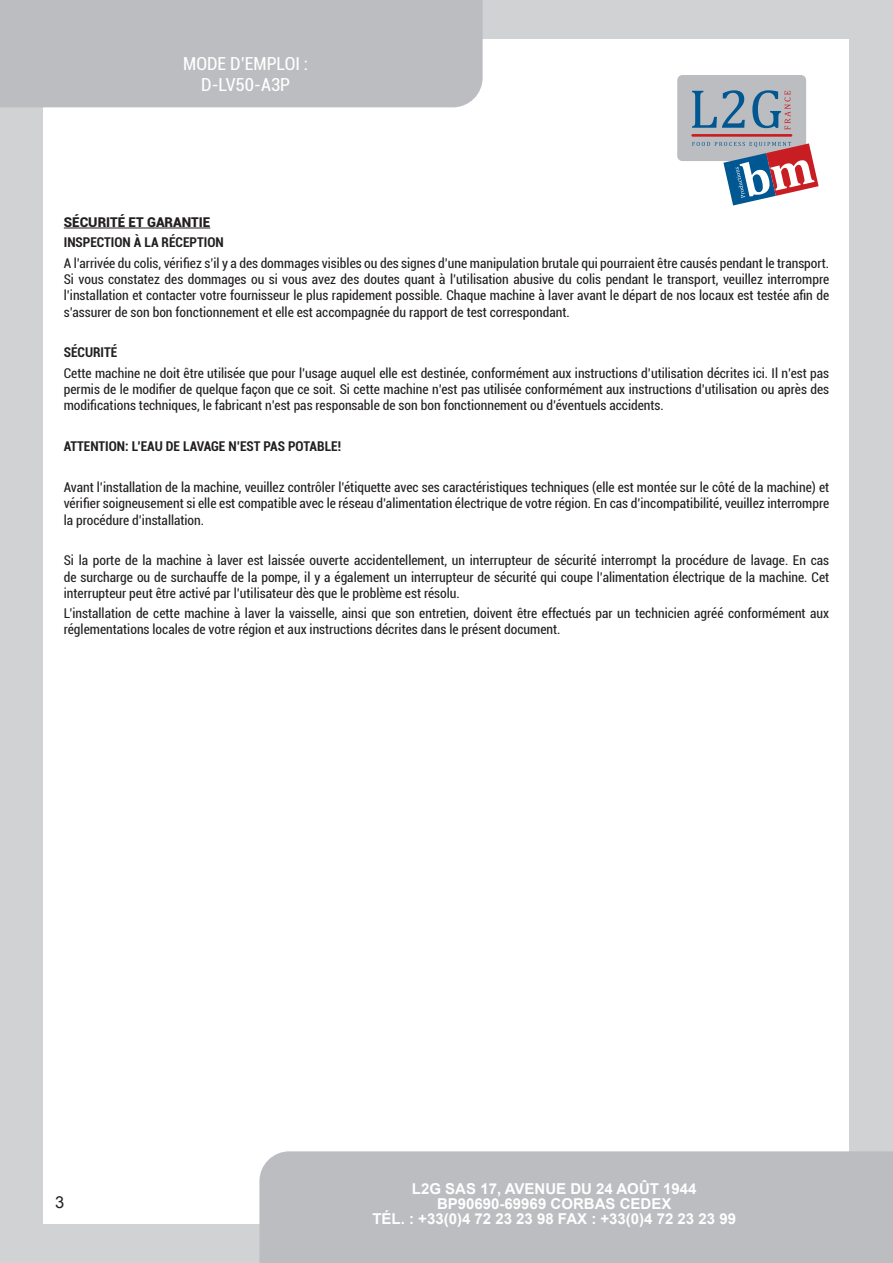
<style>
.page{position:relative;width:893px;height:1263px;background:#d1d2d4}
.page>*{position:absolute;margin:0;border:0;box-sizing:border-box;transform-origin:0 0}
.t1{font:condensed 18px/21px "Roboto";color:#fff;text-align:center}
.t2{font:16.5px "Arial";color:#231f20}
.t3{font:700 15px/15px "Arial";color:#fff;text-align:center}
.paragraphe{font:condensed 13.5px/16.2px "Roboto";color:#231f20;text-align:justify}
.paragraphe-2{font:700 condensed 13.5px "Roboto";color:#231f20}
.paragraphe-3{font:900 13.5px "Roboto";color:#231f20}
</style>
<div class="page">
<div style="left:44px;top:39px;width:805px;height:1185px;background:#fff"></div>
<div style="left:0;top:0;width:483px;height:107px;background:#bcbdc0"></div>
<div style="left:259px;top:1151px;width:634px;height:112px;background:#bcbdc0"></div>
<div style="left:677px;top:75px;width:129px;height:86px;background:#bcbdc0;border-radius:5px"></div>
<svg style="left:692px;top:90px;width:53px;height:38px"></svg>
<svg style="left:752px;top:90px;width:38px;height:40px"></svg>
<hr style="left:691px;top:134px;width:101px;height:3px;background:#c81d23">
<svg style="left:692px;top:142px;width:127px;height:63px"></svg>
<hr style="left:64px;top:228px;width:146px;height:1px;background:#231f20">
<h1 class="t1" style="left:183px;top:52px;width:126px">MODE D’EMPLOI :<br>D-LV50-A3P</h1>
<p class="paragraphe-3" style="left:64px;top:213px;width:148px">SÉCURITÉ ET GARANTIE</p>
<p class="paragraphe-2" style="left:64px;top:233px;width:161px">INSPECTION À LA RÉCEPTION</p>
<p class="paragraphe" style="left:64px;top:255px;width:767px">A l’arrivée du colis, vérifiez s’il y a des dommages visibles ou des signes d’une manipulation brutale qui pourraient être causés pendant le transport.<br>Si vous constatez des dommages ou si vous avez des doutes quant à l’utilisation abusive du colis pendant le transport, veuillez interrompre l’installation et contacter votre fournisseur le plus rapidement possible. Chaque machine à laver avant le départ de nos locaux est testée afin de s’assurer de son bon fonctionnement et elle est accompagnée du rapport de test correspondant.</p>
<p class="paragraphe-2" style="left:64px;top:343px;width:55px">SÉCURITÉ</p>
<p class="paragraphe" style="left:64px;top:364px;width:767px">Cette machine ne doit être utilisée que pour l’usage auquel elle est destinée, conformément aux instructions d’utilisation décrites ici. Il n’est pas permis de le modifier de quelque façon que ce soit. Si cette machine n’est pas utilisée conformément aux instructions d’utilisation ou après des modifications techniques, le fabricant n’est pas responsable de son bon fonctionnement ou d’éventuels accidents.</p>
<p class="paragraphe-2" style="left:64px;top:437px;width:279px">ATTENTION: L’EAU DE LAVAGE N’EST PAS POTABLE!</p>
<p class="paragraphe" style="left:64px;top:479px;width:767px">Avant l’installation de la machine, veuillez contrôler l’étiquette avec ses caractéristiques techniques (elle est montée sur le côté de la machine) et vérifier soigneusement si elle est compatible avec le réseau d’alimentation électrique de votre région. En cas d’incompatibilité, veuillez interrompre la procédure d’installation.</p>
<p class="paragraphe" style="left:64px;top:552px;width:767px">Si la porte de la machine à laver est laissée ouverte accidentellement, un interrupteur de sécurité interrompt la procédure de lavage. En cas de surcharge ou de surchauffe de la pompe, il y a également un interrupteur de sécurité qui coupe l’alimentation électrique de la machine. Cet interrupteur peut être activé par l’utilisateur dès que le problème est résolu.</p>
<p class="paragraphe" style="left:64px;top:605px;width:767px">L’installation de cette machine à laver la vaisselle, ainsi que son entretien, doivent être effectués par un technicien agréé conformément aux réglementations locales de votre région et aux instructions décrites dans le présent document.</p>
<p class="t2" style="left:55px;top:1191px;width:11px">3</p>
<p class="t3" style="left:372px;top:1181px;width:365px">L2G SAS 17, AVENUE DU 24 AOÛT 1944<br>BP90690-69969 CORBAS CEDEX<br>TÉL. : +33(0)4 72 23 23 98 FAX : +33(0)4 72 23 23 99</p>
</div>
